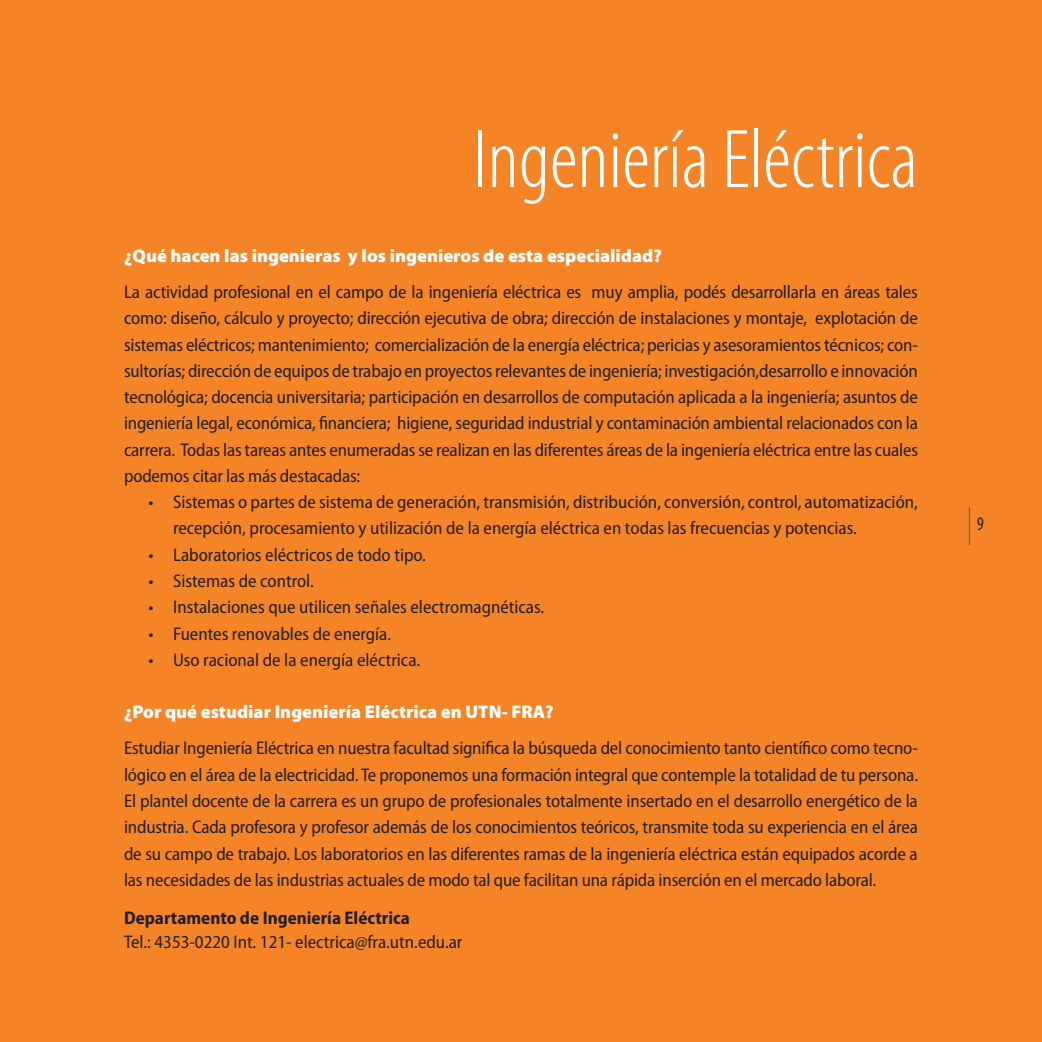
<style>
.page{position:relative;width:1042px;height:1042px;background:#f58427}
.page>*{position:absolute;margin:0;border:0;box-sizing:border-box;transform-origin:0 0}
.t1{font:300 condensed 84px "Myriad Pro";color:#fff}
.t2{font:42px "Times New Roman";color:#4b4c4d;scale:.5 1}
.Texto_normal{font:semi-condensed 18.38px/26.2px "Myriad Pro";letter-spacing:-.01em;color:#231f20;text-align:justify}
.Punto{font:semi-condensed 18.38px/26.2px "Myriad Pro";color:#231f20}
.Titulo_Blanco{font:900 18.38px "Myriad Pro";color:#fff}
.t3{font:700 semi-condensed 18.38px "Myriad Pro";color:#231f20}
</style>
<div class="page">
<p class="t1" style="left:473px;top:115px;width:446px">Ingeniería Eléctrica</p>
<p class="Titulo_Blanco" style="left:124px;top:245px;width:539px">¿Qué hacen las ingenieras y los ingenieros de esta especialidad?</p>
<p class="Texto_normal" style="left:124px;top:279px;width:795px">La actividad profesional en el campo de la ingeniería eléctrica es muy amplia, podés desarrollarla en áreas tales como: diseño, cálculo y proyecto; dirección ejecutiva de obra; dirección de instalaciones y montaje, explotación de sistemas eléctricos; mantenimiento; comercialización de la energía eléctrica; pericias y asesoramientos técnicos; con&shy;sultorías; dirección de equipos de trabajo en proyectos relevantes de ingeniería; investigación,desarrollo e innovación tecnológica; docencia universitaria; participación en desarrollos de computación aplicada a la ingeniería; asuntos de ingeniería legal, económica, financiera; higiene, seguridad industrial y contaminación ambiental relacionados con la carrera. Todas las tareas antes enumeradas se realizan en las diferentes áreas de la ingeniería eléctrica entre las cuales podemos citar las más destacadas:</p>
<p class="Punto" style="left:173px;top:489px;width:746px;text-indent:-24px">• Sistemas o partes de sistema de generación, transmisión, distribución, conversión, control, automatización, recepción, procesamiento y utilización de la energía eléctrica en todas las frecuencias y potencias.</p>
<p class="Punto" style="left:149px;top:542px;width:279px">• Laboratorios eléctricos de todo tipo.</p>
<p class="Punto" style="left:149px;top:568px;width:167px">• Sistemas de control.</p>
<p class="Punto" style="left:149px;top:594px;width:397px">• Instalaciones que utilicen señales electromagnéticas.</p>
<p class="Punto" style="left:149px;top:620px;width:244px">• Fuentes renovables de energía.</p>
<p class="Punto" style="left:149px;top:647px;width:273px">• Uso racional de la energía eléctrica.</p>
<p class="Titulo_Blanco" style="left:124px;top:701px;width:431px">¿Por qué estudiar Ingeniería Eléctrica en UTN- FRA?</p>
<p class="Texto_normal" style="left:124px;top:735px;width:795px">Estudiar Ingeniería Eléctrica en nuestra facultad significa la búsqueda del conocimiento tanto científico como tecno&shy;lógico en el área de la electricidad. Te proponemos una formación integral que contemple la totalidad de tu persona.<br>El plantel docente de la carrera es un grupo de profesionales totalmente insertado en el desarrollo energético de la industria. Cada profesora y profesor además de los conocimientos teóricos, transmite toda su experiencia en el área de su campo de trabajo. Los laboratorios en las diferentes ramas de la ingeniería eléctrica están equipados acorde a las necesidades de las industrias actuales de modo tal que facilitan una rápida inserción en el mercado laboral.</p>
<p class="t3" style="left:124px;top:907px;width:287px">Departamento de Ingeniería Eléctrica</p>
<p class="Texto_normal" style="left:124px;top:929px;width:340px">Tel.: 4353-0220 Int. 121- electrica@fra.utn.edu.ar</p>
<h2 class="t2" style="left:967px;top:487px;width:34px">| <sup>9</sup></h2>
<p class="t2" style="left:967px;top:494px;width:34px">| <sup>9</sup></p>
</div>
